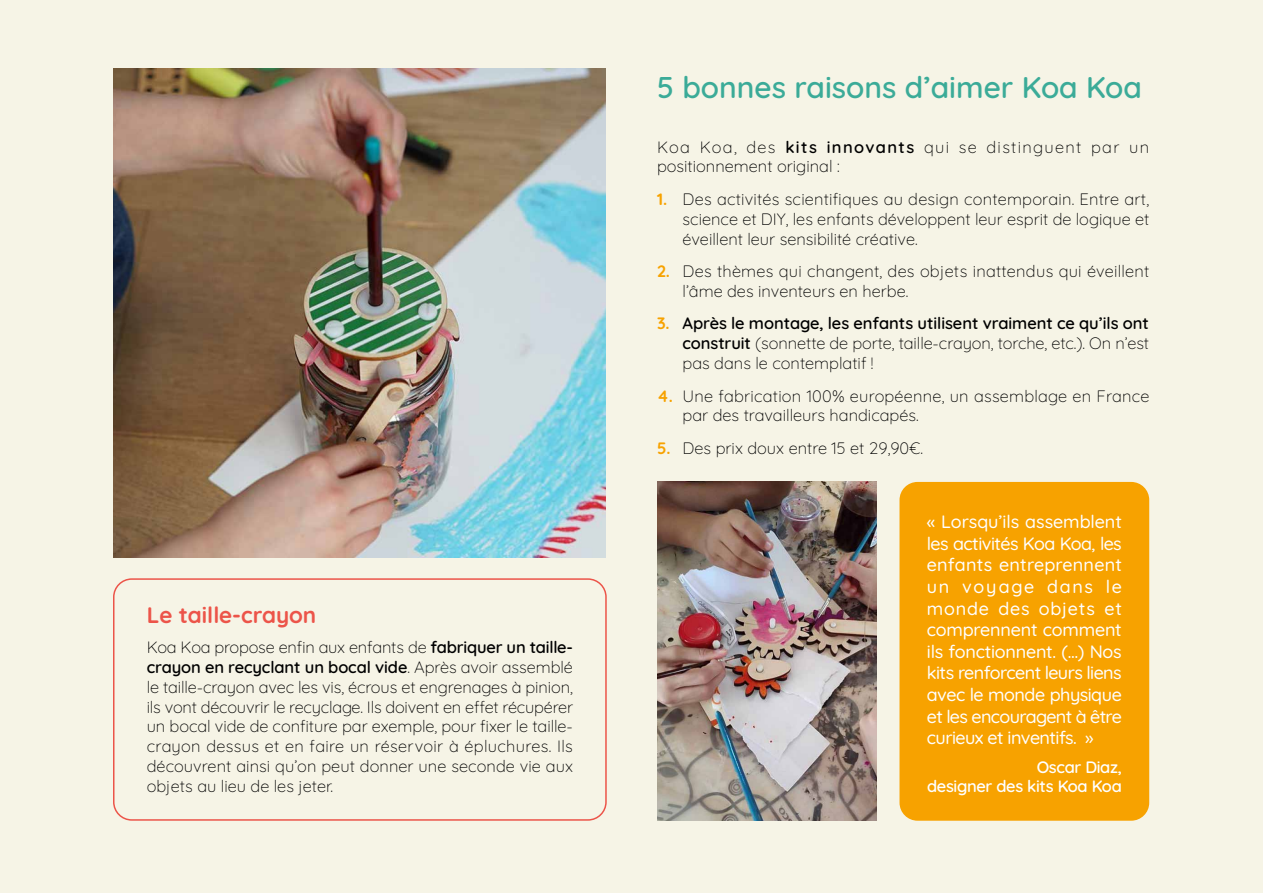
<style>
.page{position:relative;width:1263px;height:893px;background:#f6f4e6}
.page>*{position:absolute;margin:0;border:0;box-sizing:border-box;transform-origin:0 0}
.t1{font:600 30px "Quicksand";color:#3bab98}
.t2{font:700 22.5px "Quicksand";color:#ec5449}
.t3{font:500 18px/21.6px "Quicksand";letter-spacing:-.03em;color:#fff;text-align:justify}
.t4{font:300 16.5px/19.8px "Quicksand";color:#000;text-align:justify}
.t5{font:300 16.5px/19.8px "Quicksand";letter-spacing:.06em;color:#000}
.t6{font:600 16.5px/19.8px "Quicksand";letter-spacing:-.02em;color:#fff;text-align:right}
.s1{font-weight:600}
.s2{font-weight:700;color:#f7a200}
</style>
<div class="page">
<div style="left:113px;top:578px;width:494px;height:243px;border:2px solid #ec5449;border-radius:18px"></div>
<img style="left:113px;top:68px;width:492px;height:490px">
<div style="left:899px;top:482px;width:250px;height:339px;background:#f7a200;border-radius:18px"></div>
<img style="left:657px;top:482px;width:219px;height:339px">
<h2 class="t2" style="left:147px;top:597px;width:171px">Le taille-crayon</h2>
<p class="t4" style="left:147px;top:636px;width:428px">Koa Koa propose enfin aux enfants de <span class="s1">fabriquer un taille&shy;crayon en recyclant un bocal vide</span>. Après avoir assemblé le taille-crayon avec les vis, écrous et engrenages à pinion, ils vont découvrir le recyclage. Ils doivent en effet récupérer un bocal vide de confiture par exemple, pour fixer le taille&shy;crayon dessus et en faire un réservoir à épluchures. Ils découvrent ainsi qu’on peut donner une seconde vie aux objets au lieu de les jeter.</p>
<h1 class="t1" style="left:657px;top:64px;width:486px">5 bonnes raisons d’aimer Koa Koa</h1>
<p class="t5" style="left:657px;top:135px;width:494px">Koa Koa, des <span class="s1">kits innovants</span> qui se distinguent par un positionnement original :</p>
<p class="t4" style="left:682px;top:187px;width:468px;text-indent:-26px"><span class="s2">1.</span> Des activités scientifiques au design contemporain. Entre art, science et DIY, les enfants développent leur esprit de logique et éveillent leur sensibilité créative.</p>
<p class="t4" style="left:682px;top:260px;width:468px;text-indent:-26px"><span class="s2">2.</span> Des thèmes qui changent, des objets inattendus qui éveillent l’âme des inventeurs en herbe.</p>
<p class="t4" style="left:682px;top:312px;width:468px;text-indent:-26px"><span class="s2">3.</span> <span class="s1">Après le montage, les enfants utilisent vraiment ce qu’ils ont construit</span> (sonnette de porte, taille-crayon, torche, etc.). On n’est pas dans le contemplatif !</p>
<p class="t4" style="left:682px;top:384px;width:468px;text-indent:-26px"><span class="s2">4.</span> Une fabrication 100% européenne, un assemblage en France par des travailleurs handicapés.</p>
<p class="t4" style="left:657px;top:436px;width:268px"><span class="s2">5.</span> Des prix doux entre 15 et 29,90€.</p>
<p class="t3" style="left:927px;top:509px;width:196px">« Lorsqu’ils assemblent les activités Koa Koa, les enfants entreprennent un voyage dans le monde des objets et comprennent comment ils fonctionnent. (…) Nos kits renforcent leurs liens avec le monde physique et les encouragent à être curieux et inventifs. »</p>
<p class="t6" style="left:927px;top:755px;width:196px">Oscar Diaz,<br>designer des kits Koa Koa</p>
</div>
